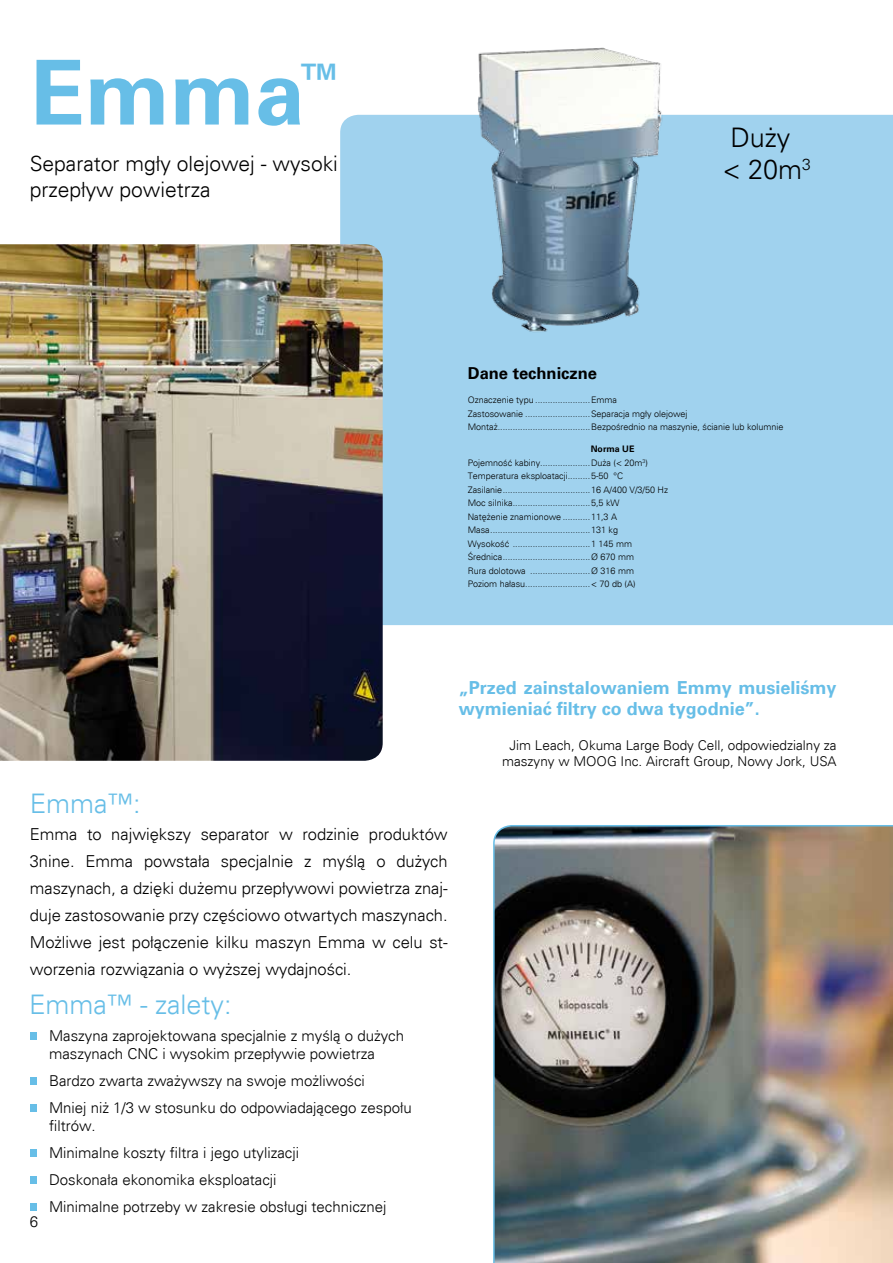
<style>
.page{position:relative;width:893px;height:1263px;background:#fff}
.page>*{position:absolute;margin:0;border:0;box-sizing:border-box;transform-origin:0 0}
.t1{font:700 90px "Univers";color:#67bee7}
.t2{font:700 45px "Univers";color:#67bee7}
.t3{font:300 27px "Univers";color:#67bee7}
.t4{font:300 27px/32.4px "Univers";color:#000}
.t5{font:300 21px/25.2px "Univers";color:#000}
.t6{font:700 18px/21.6px "Univers";color:#67bee7}
.t7{font:300 16.5px/27px "Univers";color:#000;text-align:justify}
.t8{font:700 16.5px "Univers";color:#000}
.t9{font:300 15px/27px "Univers";color:#000}
.t10{font:300 15px "Univers";color:#000}
.t11{font:300 13.5px/16.2px "Univers";color:#000;text-align:center}
.t12{font:300 9px/13.5px "Univers";color:#000}
.s1{font-weight:700}
</style>
<div class="page">
<div style="left:340px;top:115px;width:553px;height:510px;background:#a0d2ee"></div>
<img style="left:463px;top:47px;width:210px;height:293px">
<img style="left:0;top:244px;width:383px;height:517px">
<img style="left:493px;top:825px;width:400px;height:438px">
<div style="left:30px;top:1033px;width:6px;height:7px;background:#67bee7"></div>
<div style="left:30px;top:1077px;width:6px;height:7px;background:#67bee7"></div>
<div style="left:30px;top:1104px;width:6px;height:7px;background:#67bee7"></div>
<div style="left:30px;top:1149px;width:6px;height:7px;background:#67bee7"></div>
<div style="left:30px;top:1177px;width:6px;height:7px;background:#67bee7"></div>
<div style="left:30px;top:1204px;width:6px;height:7px;background:#67bee7"></div>
<h1 class="t1" style="left:30px;top:39px;width:276px">Emma</h1>
<h3 class="t5" style="left:30px;top:151px;width:310px">Separator mgły olejowej - wysoki przepływ powietrza</h3>
<h2 class="t2" style="left:298px;top:54px;width:46px">™</h2>
<h3 class="t4" style="left:723px;top:121px;width:90px">Duży<br>&lt; 20m<sup>3</sup></h3>
<h3 class="t8" style="left:468px;top:363px;width:131px">Dane techniczne</h3>
<p class="t12" style="left:468px;top:393px;width:317px">Oznaczenie typu ......................Emma<br>Zastosowanie ..........................Separacja mgły olejowej<br>Montaż.....................................Bezpośrednio na maszynie, ścianie lub kolumnie</p>
<p class="t12" style="left:468px;top:442px;width:202px;text-indent:123px"><span class="s1">Norma UE </span>Pojemność kabiny....................Duża (&lt; 20m<sup>3</sup>)<br>Temperatura eksploatacji.........5-50 °C Zasilanie...................................16 A/400 V/3/50 Hz Moc silnika...............................5,5 kW<br>Natężenie znamionowe ...........11,3 A Masa........................................131 kg<br>Wysokość ...............................1 145 mm Średnica...................................Ø 670 mm<br>Rura dolotowa ........................Ø 316 mm<br>Poziom hałasu..........................&lt; 70 db (A)</p>
<h3 class="t3" style="left:30px;top:787px;width:112px">Emma™:</h3>
<p class="t7" style="left:30px;top:820px;width:419px">Emma to największy separator w rodzinie produktów 3nine. Emma powstała specjalnie z myślą o dużych maszynach, a dzięki dużemu przepływowi powietrza znaj&shy;duje zastosowanie przy częściowo otwartych maszynach.<br>Możliwe jest połączenie kilku maszyn Emma w celu st&shy;worzenia rozwiązania o wyższej wydajności.</p>
<h3 class="t3" style="left:29px;top:988px;width:204px">Emma™ - zalety:</h3>
<h3 class="t9" style="left:49px;top:1026px;width:357px;line-height:18px">Maszyna zaprojektowana specjalnie z myślą o dużych maszynach CNC i wysokim przepływie powietrza</h3>
<h3 class="t9" style="left:49px;top:1067px;width:364px">Bardzo zwarta zważywszy na swoje możliwości<br>Mniej niż 1/3 w stosunku do odpowiadającego zespołu</h3>
<h3 class="t9" style="left:49px;top:1112px;width:339px">filtrów.<br>Minimalne koszty filtra i jego utylizacji<br>Doskonała ekonomika eksploatacji<br>Minimalne potrzeby w zakresie obsługi technicznej</h3>
<h3 class="t10" style="left:30px;top:1213px;width:10px">6</h3>
<h3 class="t6" style="left:459px;top:677px;width:379px">„Przed zainstalowaniem Emmy musieliśmy wymieniać filtry co dwa tygodnie”.</h3>
<h3 class="t11" style="left:502px;top:737px;width:336px">Jim Leach, Okuma Large Body Cell, odpowiedzialny za maszyny w MOOG Inc. Aircraft Group, Nowy Jork, USA</h3>
</div>
